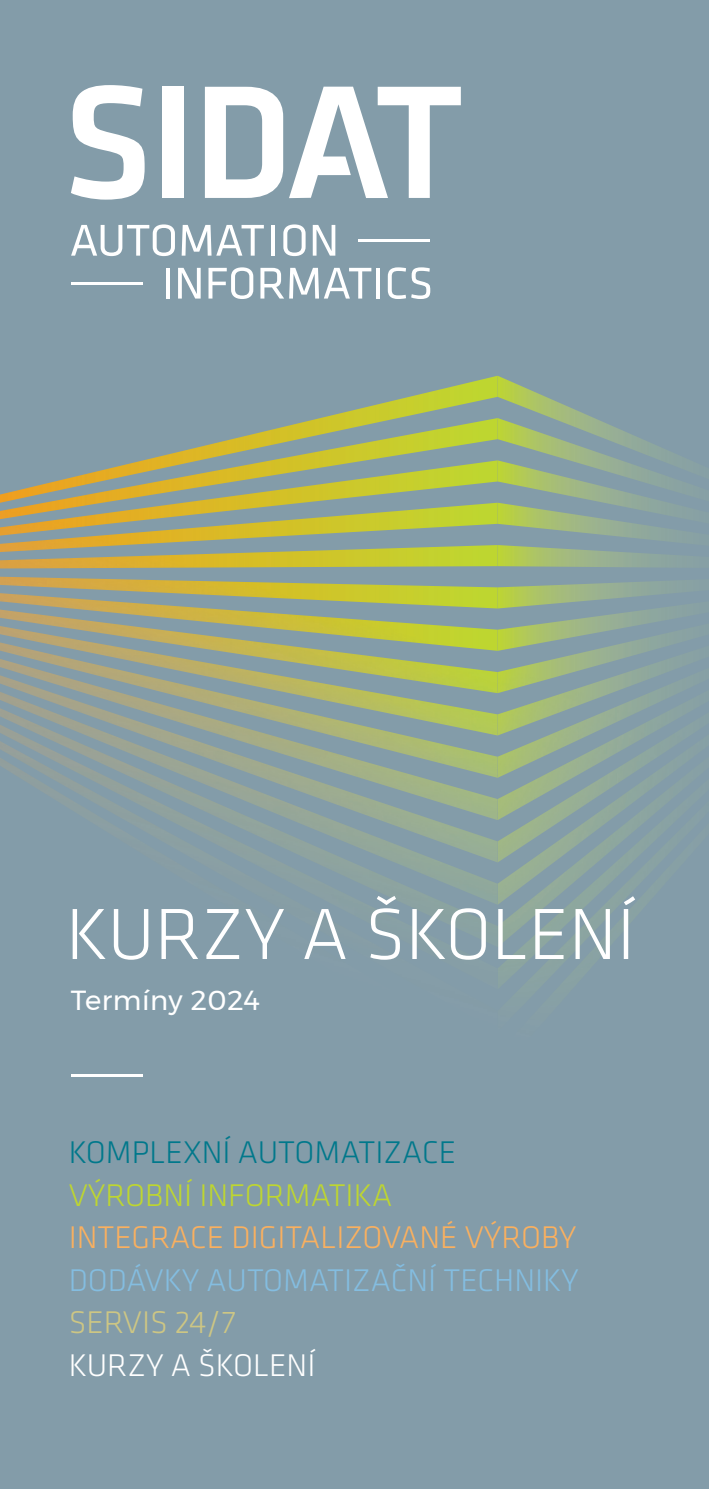
<style>
.page{position:relative;width:709px;height:1489px;background:#fff}
.page>*{position:absolute;margin:0;border:0;box-sizing:border-box;transform-origin:0 0}
.t1{font:300 75px "Klavika";color:#fff}
.t2{font:300 32.5px "Klavika";color:#fab05f}
.t3{font:300 32.5px "Klavika";color:#84bde0}
.t4{font:300 32.5px "Klavika";color:#00788b}
.t5{font:300 32.5px "Klavika";color:#bed630}
.t6{font:300 32.5px "Klavika";color:#fff}
.t7{font:300 32.5px "Klavika";color:#cdc684}
.t8{font:27.5px "Montserrat";letter-spacing:.02em;color:#fff}
</style>
<div class="page">
<div style="left:0;top:0;width:709px;height:1488px;background:#839ca9"></div>
<svg style="left:71px;top:85px;width:74px;height:115px"></svg>
<div style="left:162px;top:87px;width:21px;height:111px;background:#fff"></div>
<svg style="left:205px;top:87px;width:78px;height:111px"></svg>
<svg style="left:289px;top:87px;width:172px;height:111px"></svg>
<svg style="left:71px;top:224px;width:104px;height:32px"></svg>
<svg style="left:182px;top:225px;width:82px;height:31px"></svg>
<hr style="left:271px;top:225px;width:4px;height:31px;background:#fff">
<svg style="left:283px;top:224px;width:22px;height:32px"></svg>
<svg style="left:313px;top:225px;width:22px;height:31px"></svg>
<hr style="left:358px;top:239px;width:72px;height:3px;background:#fff">
<hr style="left:71px;top:282px;width:72px;height:3px;background:#fff">
<hr style="left:166px;top:268px;width:4px;height:30px;background:#fff">
<svg style="left:178px;top:268px;width:23px;height:30px"></svg>
<svg style="left:208px;top:267px;width:45px;height:32px"></svg>
<svg style="left:260px;top:268px;width:111px;height:30px"></svg>
<hr style="left:376px;top:268px;width:4px;height:30px;background:#fff">
<svg style="left:388px;top:267px;width:42px;height:32px"></svg>
<hr style="left:71px;top:1074px;width:72px;height:3px;background:#fff">
<img style="left:497px;top:376px;width:96px;height:42px">
<img style="left:497px;top:418px;width:160px;height:42px">
<img style="left:497px;top:460px;width:160px;height:42px">
<img style="left:497px;top:502px;width:161px;height:38px">
<img style="left:0;top:545px;width:658px;height:23px">
<img style="left:497px;top:582px;width:161px;height:16px">
<img style="left:497px;top:598px;width:161px;height:22px">
<img style="left:497px;top:620px;width:161px;height:22px">
<img style="left:497px;top:642px;width:160px;height:22px">
<img style="left:497px;top:664px;width:160px;height:22px">
<img style="left:497px;top:686px;width:160px;height:22px">
<img style="left:498px;top:708px;width:159px;height:22px">
<img style="left:498px;top:730px;width:156px;height:22px">
<img style="left:498px;top:752px;width:152px;height:22px">
<img style="left:498px;top:774px;width:143px;height:22px">
<img style="left:498px;top:796px;width:139px;height:22px">
<img style="left:498px;top:818px;width:130px;height:138px">
<img style="left:321px;top:376px;width:176px;height:42px">
<img style="left:145px;top:418px;width:352px;height:42px">
<img style="left:0;top:460px;width:497px;height:42px">
<img style="left:0;top:502px;width:497px;height:51px">
<img style="left:0;top:576px;width:497px;height:15px">
<img style="left:0;top:591px;width:497px;height:31px">
<img style="left:0;top:622px;width:497px;height:15px">
<svg style="left:497px;top:714px;width:1px;height:22px"></svg>
<img style="left:0;top:637px;width:497px;height:16px">
<svg style="left:497px;top:756px;width:1px;height:22px"></svg>
<img style="left:0;top:653px;width:465px;height:15px">
<svg style="left:497px;top:799px;width:1px;height:21px"></svg>
<img style="left:0;top:668px;width:497px;height:15px">
<svg style="left:497px;top:841px;width:1px;height:21px"></svg>
<img style="left:0;top:683px;width:497px;height:15px">
<img style="left:0;top:698px;width:495px;height:16px">
<img style="left:0;top:714px;width:497px;height:15px">
<img style="left:0;top:729px;width:497px;height:15px">
<img style="left:0;top:744px;width:497px;height:160px">
<h1 class="t1" style="left:66px;top:906px;width:571px">KURZY A ŠKOLENÍ</h1>
<p class="t8" style="left:71px;top:983px;width:191px">Termíny 2024</p>
<p class="t4" style="left:69px;top:1140px;width:389px">KOMPLEXNÍ AUTOMATIZACE</p>
<p class="t5" style="left:69px;top:1182px;width:325px">VÝROBNÍ INFORMATIKA</p>
<p class="t2" style="left:69px;top:1225px;width:509px">INTEGRACE DIGITALIZOVANÉ VÝROBY</p>
<p class="t3" style="left:69px;top:1267px;width:511px">DODÁVKY AUTOMATIZAČNÍ TECHNIKY</p>
<p class="t7" style="left:69px;top:1310px;width:168px">SERVIS 24/7</p>
<p class="t6" style="left:69px;top:1352px;width:248px">KURZY A ŠKOLENÍ</p>
</div>
